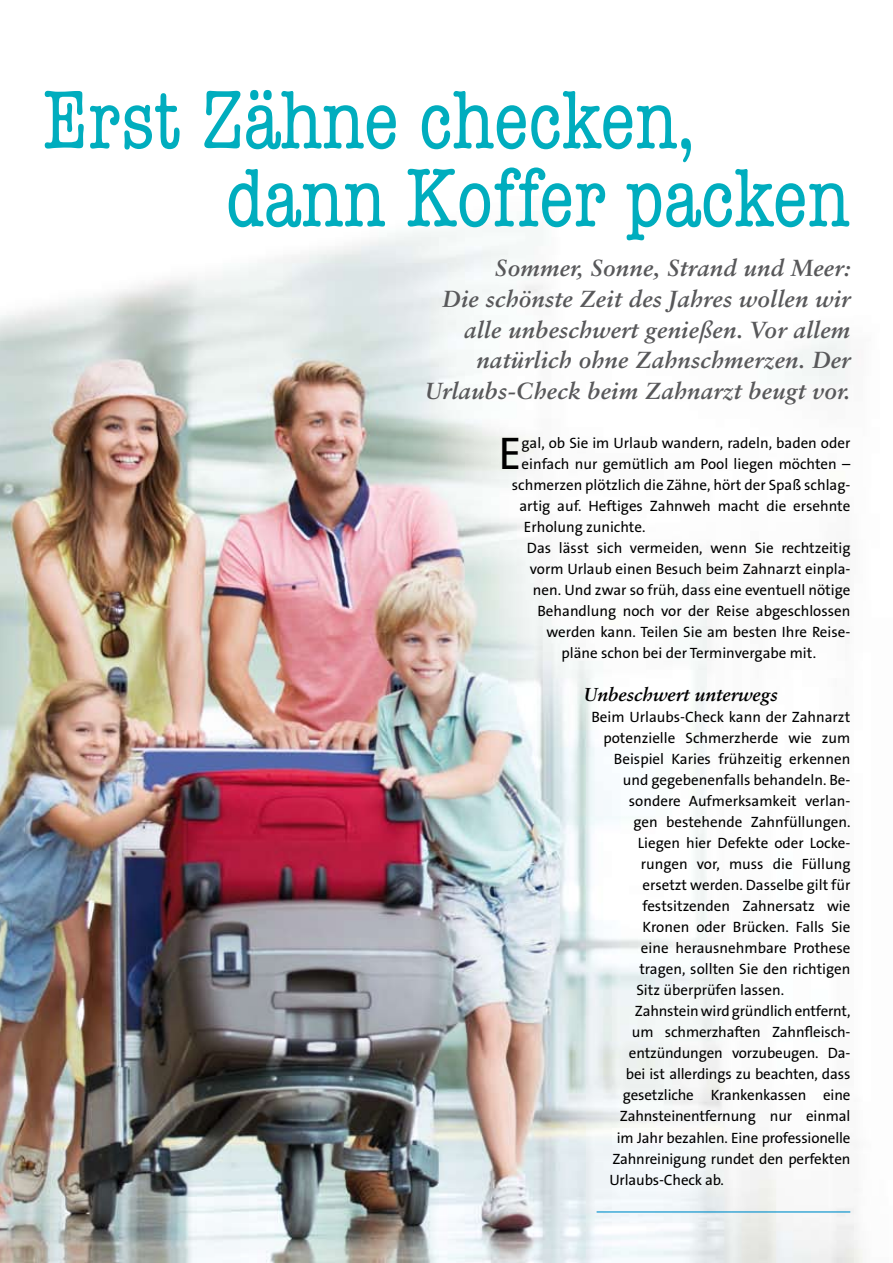
<style>
.page{position:relative;width:893px;height:1263px;background:#fff}
.page>*{position:absolute;margin:0;border:0;box-sizing:border-box;transform-origin:0 0}
.t1{font:condensed 85.5px/78px "American Typewriter";letter-spacing:-.01em;color:#00adbe}
.t2{font:46.2px "The Sans B5 Plain";color:#000}
.t3{font:italic 700 23.25px/30.6px "Sabon";letter-spacing:.01em;color:#58585a;text-align:right}
.t4{font:italic 700 18.75px "Sabon";color:#000}
.t5{font:15px "The Sans B5 Plain";color:#000}
</style>
<div class="page">
<img style="left:0;top:225px;width:863px;height:1038px">
<hr style="left:597px;top:1211px;width:253px;height:1px;background:#008fcb">
<h1 class="t1" style="left:225px;top:78px;width:626px;text-indent:-183px">Erst Zähne checken, dann Koffer packen</h1>
<h3 class="t3" style="left:425px;top:253px;width:427px">Sommer, Sonne, Strand und Meer:<br>Die schönste Zeit des Jahres wollen wir alle unbeschwert genießen. Vor allem natürlich ohne Zahnschmerzen. Der Urlaubs-Check beim Zahnarzt beugt vor.</h3>
<h2 class="t2" style="left:498px;top:428px;width:25px">E</h2>
<p class="t5" style="left:521px;top:435px;width:330px">gal, ob Sie im Urlaub wandern, radeln, baden oder</p>
<p class="t5" style="left:521px;top:456px;width:330px">einfach nur gemütlich am Pool liegen möchten –</p>
<p class="t5" style="left:512px;top:477px;width:340px">schmerzen plötzlich die Zähne, hört der Spaß schlag-</p>
<p class="t5" style="left:519px;top:498px;width:333px">artig auf. Heftiges Zahnweh macht die ersehnte</p>
<p class="t5" style="left:524px;top:519px;width:123px">Erholung zunichte.</p>
<p class="t5" style="left:527px;top:540px;width:325px">Das lässt sich vermeiden, wenn Sie rechtzeitig</p>
<p class="t5" style="left:530px;top:561px;width:322px">vorm Urlaub einen Besuch beim Zahnarzt einpla-</p>
<p class="t5" style="left:533px;top:582px;width:319px">nen. Und zwar so früh, dass eine eventuell nötige</p>
<p class="t5" style="left:537px;top:603px;width:315px">Behandlung noch vor der Reise abgeschlossen</p>
<p class="t5" style="left:546px;top:624px;width:306px">werden kann. Teilen Sie am besten Ihre Reise-</p>
<p class="t5" style="left:561px;top:645px;width:256px">pläne schon bei der Terminvergabe mit.</p>
<p class="t4" style="left:584px;top:683px;width:195px">Unbeschwert unterwegs</p>
<p class="t5" style="left:591px;top:708px;width:260px">Beim Urlaubs-Check kann der Zahnarzt</p>
<p class="t5" style="left:603px;top:729px;width:249px">potenzielle Schmerzherde wie zum</p>
<p class="t5" style="left:614px;top:750px;width:238px">Beispiel Karies frühzeitig erkennen</p>
<p class="t5" style="left:623px;top:771px;width:229px">und gegebenenfalls behandeln. Be-</p>
<p class="t5" style="left:629px;top:793px;width:223px">sondere Aufmerksamkeit verlan-</p>
<p class="t5" style="left:633px;top:814px;width:219px">gen bestehende Zahnfüllungen.</p>
<p class="t5" style="left:638px;top:835px;width:214px">Liegen hier Defekte oder Locke-</p>
<p class="t5" style="left:641px;top:856px;width:211px">rungen vor, muss die Füllung</p>
<p class="t5" style="left:642px;top:877px;width:210px">ersetzt werden. Dasselbe gilt für</p>
<p class="t5" style="left:642px;top:898px;width:210px">festsitzenden Zahnersatz wie</p>
<p class="t5" style="left:642px;top:919px;width:210px">Kronen oder Brücken. Falls Sie</p>
<p class="t5" style="left:641px;top:940px;width:211px">eine herausnehmbare Prothese</p>
<p class="t5" style="left:639px;top:961px;width:213px">tragen, sollten Sie den richtigen</p>
<p class="t5" style="left:636px;top:982px;width:149px">Sitz überprüfen lassen.</p>
<p class="t5" style="left:635px;top:1003px;width:217px">Zahnstein wird gründlich entfernt,</p>
<p class="t5" style="left:632px;top:1024px;width:220px">um schmerzhaften Zahnfleisch-</p>
<p class="t5" style="left:629px;top:1045px;width:223px">entzündungen vorzubeugen. Da-</p>
<p class="t5" style="left:626px;top:1066px;width:226px">bei ist allerdings zu beachten, dass</p>
<p class="t5" style="left:623px;top:1087px;width:229px">gesetzliche Krankenkassen eine</p>
<p class="t5" style="left:620px;top:1108px;width:232px">Zahnsteinentfernung nur einmal</p>
<p class="t5" style="left:617px;top:1129px;width:235px">im Jahr bezahlen. Eine professionelle</p>
<p class="t5" style="left:612px;top:1150px;width:240px">Zahnreinigung rundet den perfekten</p>
<p class="t5" style="left:609px;top:1171px;width:116px">Urlaubs-Check ab.</p>
</div>
